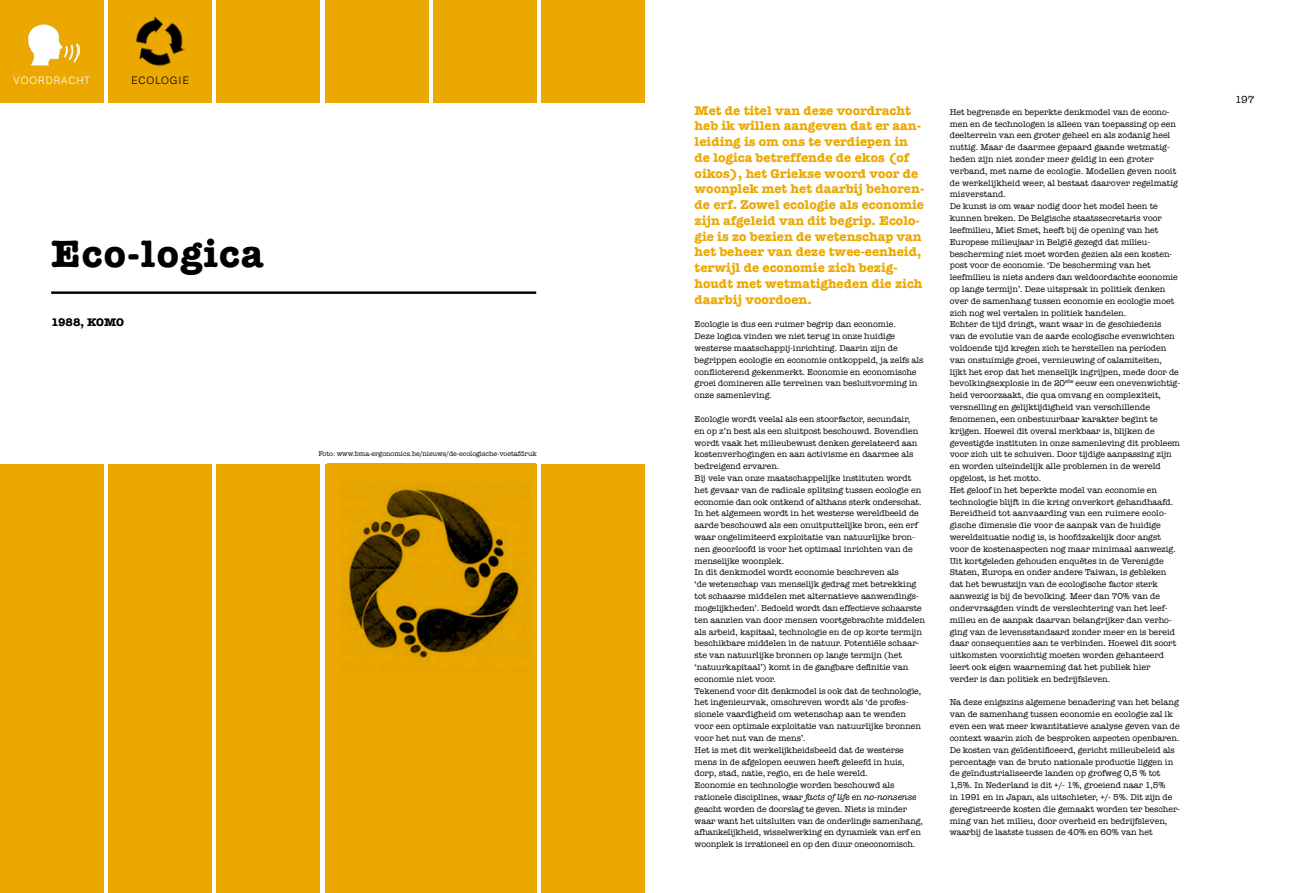
<style>
.page{position:relative;width:1290px;height:893px;background:#fff}
.page>*{position:absolute;margin:0;border:0;box-sizing:border-box;transform-origin:0 0}
.t1{font:700 39.38px "American Typewriter";letter-spacing:.03em;color:#000}
.t2{font:700 13.12px/15.8px "American Typewriter";color:#eba801}
.t3{font:700 11.38px "American Typewriter";color:#000}
.t4{font:300 10.5px "AK12";letter-spacing:.1em;color:#fff}
.t5{font:300 10.5px "AK12";letter-spacing:.1em;color:#000}
.t6{font:10.5px "American Typewriter";color:#000}
.t7{font:8.75px/11.8px "American Typewriter";color:#000}
.t8{font:7px "American Typewriter";color:#000}
.s1{font-family:"American Typewriter Std";font-weight:500;font-style:italic}
</style>
<div class="page">
<div style="left:433px;top:0;width:104px;height:893px;background:#eba801"></div>
<div style="left:542px;top:0;width:103px;height:893px;background:#eba801"></div>
<div style="left:217px;top:0;width:103px;height:893px;background:#eba801"></div>
<div style="left:325px;top:0;width:103px;height:893px;background:#eba801"></div>
<div style="left:0;top:0;width:103px;height:893px;background:#eba801"></div>
<div style="left:108px;top:0;width:104px;height:893px;background:#eba801"></div>
<div style="left:0;top:103px;width:645px;height:360px;background:#fff"></div>
<img style="left:135px;top:16px;width:50px;height:50px">
<img style="left:28px;top:25px;width:52px;height:41px">
<hr style="left:51px;top:291px;width:485px;height:3px;background:#000">
<div style="left:327px;top:463px;width:208px;height:430px;background:#eba801"></div>
<img style="left:348px;top:485px;width:173px;height:175px">
<p class="t4" style="left:14px;top:74px;width:78px">VOORDRACHT</p>
<p class="t5" style="left:132px;top:74px;width:59px">ECOLOGIE</p>
<h1 class="t1" style="left:51px;top:219px;width:214px">Eco-logica</h1>
<h3 class="t3" style="left:51px;top:313px;width:75px">1988, KOMO</h3>
<p class="t8" style="left:318px;top:448px;width:220px">Foto: www.bma-ergonomics.be/nieuws/de-ecologische-voetafdruk</p>
<p class="t2" style="left:694px;top:102px;width:231px">Met de titel van deze voordracht heb ik willen aangeven dat er aan&shy;leiding is om ons te verdiepen in de logica betreffende de ekos (of oikos), het Griekse woord voor de woonplek met het daarbij behoren&shy;de erf. Zowel ecologie als economie zijn afgeleid van dit begrip. Ecolo&shy;gie is zo bezien de wetenschap van het beheer van deze twee-eenheid, terwijl de economie zich bezig&shy;houdt met wetmatigheden die zich daarbij voordoen.</p>
<p class="t7" style="left:694px;top:318px;width:230px">Ecologie is dus een ruimer begrip dan economie.<br>Deze logica vinden we niet terug in onze huidige westerse maatschappij-inrichting. Daarin zijn de begrippen ecologie en economie ontkoppeld, ja zelfs als conflicterend gekenmerkt. Economie en economische groei domineren alle terreinen van besluitvorming in onze samenleving.</p>
<p class="t7" style="left:694px;top:413px;width:232px">Ecologie wordt veelal als een stoorfactor, secundair,<br>en op z’n best als een sluitpost beschouwd. Bovendien wordt vaak het milieubewust denken gerelateerd aan kostenverhogingen en aan activisme en daarmee als bedreigend ervaren.<br>Bij vele van onze maatschappelijke instituten wordt het gevaar van de radicale splitsing tussen ecologie en economie dan ook ontkend of althans sterk onderschat.<br>In het algemeen wordt in het westerse wereldbeeld de aarde beschouwd als een onuitputtelijke bron, een erf waar ongelimiteerd exploitatie van natuurlijke bron&shy;nen geoorloofd is voor het optimaal inrichten van de menselijke woonplek.<br>In dit denkmodel wordt economie beschreven als<br>‘de wetenschap van menselijk gedrag met betrekking tot schaarse middelen met alternatieve aanwendings&shy;mogelijkheden’. Bedoeld wordt dan effectieve schaarste ten aanzien van door mensen voortgebrachte middelen als arbeid, kapitaal, technologie en de op korte termijn beschikbare middelen in de natuur. Potentiële schaar&shy;ste van natuurlijke bronnen op lange termijn (het ‘natuurkapitaal’) komt in de gangbare definitie van economie niet voor.<br>Tekenend voor dit denkmodel is ook dat de technologie, het ingenieurvak, omschreven wordt als ‘de profes&shy;sionele vaardigheid om wetenschap aan te wenden voor een optimale exploitatie van natuurlijke bronnen voor het nut van de mens’.<br>Het is met dit werkelijkheidsbeeld dat de westerse mens in de afgelopen eeuwen heeft geleefd in huis, dorp, stad, natie, regio, en de hele wereld.<br>Economie en technologie worden beschouwd als rationele disciplines, waar <span class="s1">facts of life</span> en <span class="s1">no-nonsense </span>geacht worden de doorslag te geven. Niets is minder waar want het uitsluiten van de onderlinge samenhang, afhankelijkheid, wisselwerking en dynamiek van erf en woonplek is irrationeel en op den duur oneconomisch.</p>
<p class="t7" style="left:950px;top:106px;width:232px">Het begrensde en beperkte denkmodel van de econo&shy;men en de technologen is alleen van toepassing op een deelterrein van een groter geheel en als zodanig heel nuttig. Maar de daarmee gepaard gaande wetmatig&shy;heden zijn niet zonder meer geldig in een groter verband, met name de ecologie. Modellen geven nooit de werkelijkheid weer, al bestaat daarover regelmatig misverstand.<br>De kunst is om waar nodig door het model heen te kunnen breken. De Belgische staatssecretaris voor leefmilieu, Miet Smet, heeft bij de opening van het Europese milieujaar in België gezegd dat milieu&shy;bescherming niet moet worden gezien als een kosten&shy;post voor de economie. ‘De bescherming van het leefmilieu is niets anders dan weldoordachte economie op lange termijn’. Deze uitspraak in politiek denken over de samenhang tussen economie en ecologie moet zich nog wel vertalen in politiek handelen.<br>Echter de tijd dringt, want waar in de geschiedenis<br>van de evolutie van de aarde ecologische evenwichten voldoende tijd kregen zich te herstellen na perioden van onstuimige groei, vernieuwing of calamiteiten, lijkt het erop dat het menselijk ingrijpen, mede door de bevolkingsexplosie in de 20<sup>ste</sup> eeuw een onevenwichtig&shy;heid veroorzaakt, die qua omvang en complexiteit, versnelling en gelijktijdigheid van verschillende fenomenen, een onbestuurbaar karakter begint te krijgen. Hoewel dit overal merkbaar is, blijken de gevestigde instituten in onze samenleving dit probleem voor zich uit te schuiven. Door tijdige aanpassing zijn en worden uiteindelijk alle problemen in de wereld opgelost, is het motto.<br>Het geloof in het beperkte model van economie en technologie blijft in die kring onverkort gehandhaafd.<br>Bereidheid tot aanvaarding van een ruimere ecolo&shy;gische dimensie die voor de aanpak van de huidige wereldsituatie nodig is, is hoofdzakelijk door angst voor de kostenaspecten nog maar minimaal aanwezig.<br>Uit kortgeleden gehouden enquêtes in de Verenigde Staten, Europa en onder andere Taiwan, is gebleken dat het bewustzijn van de ecologische factor sterk aanwezig is bij de bevolking. Meer dan 70% van de ondervraagden vindt de verslechtering van het leef&shy;milieu en de aanpak daarvan belangrijker dan verho&shy;ging van de levensstandaard zonder meer en is bereid daar consequenties aan te verbinden. Hoewel dit soort uitkomsten voorzichtig moeten worden gehanteerd leert ook eigen waarneming dat het publiek hier verder is dan politiek en bedrijfsleven.</p>
<p class="t7" style="left:950px;top:696px;width:232px">Na deze enigszins algemene benadering van het belang van de samenhang tussen economie en ecologie zal ik even een wat meer kwantitatieve analyse geven van de context waarin zich de besproken aspecten openbaren.<br>De kosten van geïdentificeerd, gericht milieubeleid als percentage van de bruto nationale productie liggen in de geïndustrialiseerde landen op grofweg 0,5 % tot 1,5%. In Nederland is dit +/- 1%, groeiend naar 1,5%<br>in 1991 en in Japan, als uitschieter, +/- 5%. Dit zijn de geregistreerde kosten die gemaakt worden ter bescher&shy;ming van het milieu, door overheid en bedrijfsleven, waarbij de laatste tussen de 40% en 60% van het</p>
<p class="t6" style="left:1235px;top:91px;width:21px">197</p>
</div>
